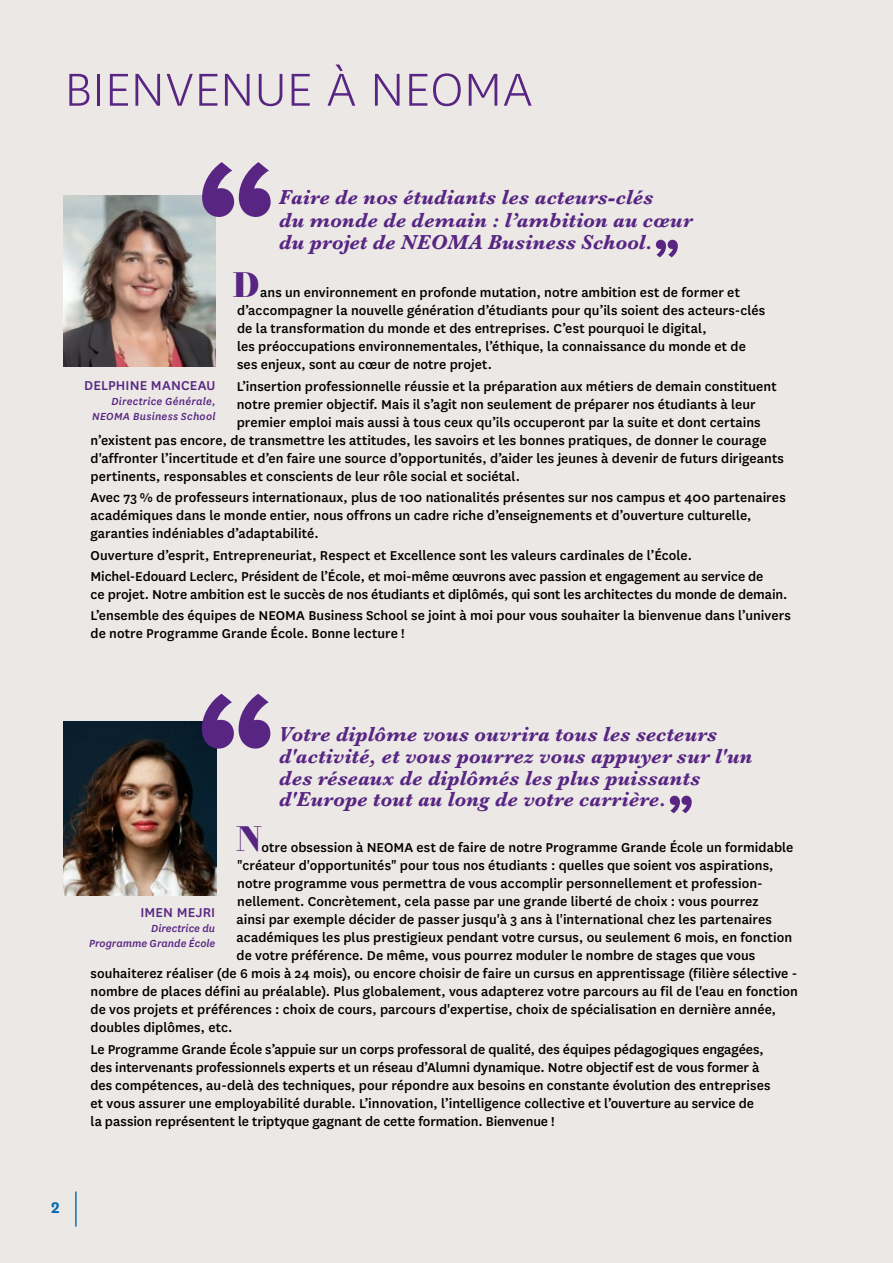
<style>
.page{position:relative;width:893px;height:1263px;background:#fff}
.page>*{position:absolute;margin:0;border:0;box-sizing:border-box;transform-origin:0 0}
.t1{font:300 54px "National";letter-spacing:.015em;color:#582583}
.t2{font:33px "Bodoni 11 Fatface";color:#582583}
.t3{font:italic 700 21px/21.8px "Baskerville";letter-spacing:.005em;color:#582583}
.t4{font:600 18px "National";color:#0069b4}
.t5{font:500 15px/18px "National";letter-spacing:.005em;color:#000}
.t6{font:500 15px "National";letter-spacing:.01em;color:#582583}
.t7{font:italic 500 12px/15px "National";letter-spacing:.015em;color:#582583;text-align:right}
</style>
<div class="page">
<img style="left:892px;top:0;width:1px;height:451px">
<div style="left:0;top:0;width:892px;height:1263px;background:#ebe8e5"></div>
<hr style="left:75px;top:1191px;width:2px;height:36px;background:#0069b4">
<svg style="left:670px;top:796px;width:22px;height:17px"></svg>
<svg style="left:656px;top:240px;width:22px;height:17px"></svg>
<img style="left:64px;top:196px;width:152px;height:171px">
<svg style="left:202px;top:162px;width:69px;height:55px"></svg>
<img style="left:64px;top:721px;width:152px;height:174px">
<svg style="left:202px;top:694px;width:68px;height:55px"></svg>
<h1 class="t1" style="left:65px;top:56px;width:469px">BIENVENUE À NEOMA</h1>
<h3 class="t3" style="left:279px;top:186px;width:415px;line-height:22.5px">Faire de nos étudiants les acteurs-clés<br>du monde de demain : l’ambition au cœur du projet de NEOMA Business School.</h3>
<h2 class="t2" style="left:233px;top:264px;width:28px">D</h2>
<p class="t5" style="left:237px;top:283px;width:530px;text-indent:23px">ans un environnement en profonde mutation, notre ambition est de former et d’accompagner la nouvelle génération d’étudiants pour qu’ils soient des acteurs-clés de la transformation du monde et des entreprises. C’est pourquoi le digital,<br>les préoccupations environnementales, l’éthique, la connaissance du monde et de ses enjeux, sont au cœur de notre projet.</p>
<p class="t5" style="left:237px;top:376px;width:541px">L’insertion professionnelle réussie et la préparation aux métiers de demain constituent</p>
<p class="t5" style="left:237px;top:394px;width:520px">notre premier objectif. Mais il s’agit non seulement de préparer nos étudiants à leur</p>
<p class="t5" style="left:237px;top:412px;width:525px">premier emploi mais aussi à tous ceux qu’ils occuperont par la suite et dont certains</p>
<p class="t5" style="left:91px;top:430px;width:677px">n’existent pas encore, de transmettre les attitudes, les savoirs et les bonnes pratiques, de donner le courage</p>
<p class="t5" style="left:91px;top:448px;width:695px">d'affronter l’incertitude et d’en faire une source d’opportunités, d’aider les jeunes à devenir de futurs dirigeants</p>
<p class="t5" style="left:91px;top:466px;width:431px">pertinents, responsables et conscients de leur rôle social et sociétal.</p>
<p class="t5" style="left:91px;top:488px;width:697px">Avec 73 % de professeurs internationaux, plus de 100 nationalités présentes sur nos campus et 400 partenaires académiques dans le monde entier, nous offrons un cadre riche d’enseignements et d’ouverture culturelle, garanties indéniables d’adaptabilité.</p>
<p class="t5" style="left:91px;top:543px;width:674px;line-height:21.5px">Ouverture d’esprit, Entrepreneuriat, Respect et Excellence sont les valeurs cardinales de l’École.<br>Michel-Edouard Leclerc, Président de l’École, et moi-même œuvrons avec passion et engagement au service de</p>
<p class="t5" style="left:91px;top:583px;width:702px;line-height:21.5px">ce projet. Notre ambition est le succès de nos étudiants et diplômés, qui sont les architectes du monde de demain.<br>L’ensemble des équipes de NEOMA Business School se joint à moi pour vous souhaiter la bienvenue dans l’univers</p>
<p class="t5" style="left:91px;top:624px;width:316px">de notre Programme Grande École. Bonne lecture !</p>
<p class="t6" style="left:84px;top:375px;width:133px">DELPHINE MANCEAU</p>
<p class="t7" style="left:92px;top:393px;width:125px">Directrice Générale,<br>NEOMA Business School</p>
<p class="t4" style="left:51px;top:1195px;width:10px">2</p>
<h3 class="t3" style="left:279px;top:723px;width:475px">Votre diplôme vous ouvrira tous les secteurs d'activité, et vous pourrez vous appuyer sur l'un des réseaux de diplômés les plus puissants d'Europe tout au long de votre carrière.</h3>
<h2 class="t2" style="left:236px;top:817px;width:27px">N</h2>
<p class="t5" style="left:262px;top:837px;width:533px">otre obsession à NEOMA est de faire de notre Programme Grande École un formidable</p>
<p class="t5" style="left:237px;top:855px;width:538px">"créateur d'opportunités" pour tous nos étudiants : quelles que soient vos aspirations,</p>
<p class="t5" style="left:237px;top:873px;width:527px">notre programme vous permettra de vous accomplir personnellement et profession-</p>
<p class="t5" style="left:237px;top:891px;width:523px">nellement. Concrètement, cela passe par une grande liberté de choix : vous pourrez</p>
<p class="t5" style="left:237px;top:909px;width:537px">ainsi par exemple décider de passer jusqu'à 3 ans à l'international chez les partenaires</p>
<p class="t5" style="left:237px;top:927px;width:557px">académiques les plus prestigieux pendant votre cursus, ou seulement 6 mois, en fonction</p>
<p class="t5" style="left:237px;top:945px;width:520px">de votre préférence. De même, vous pourrez moduler le nombre de stages que vous</p>
<p class="t5" style="left:91px;top:963px;width:708px">souhaiterez réaliser (de 6 mois à 24 mois), ou encore choisir de faire un cursus en apprentissage (filière sélective -</p>
<p class="t5" style="left:91px;top:981px;width:709px">nombre de places défini au préalable). Plus globalement, vous adapterez votre parcours au fil de l'eau en fonction</p>
<p class="t5" style="left:91px;top:999px;width:687px">de vos projets et préférences : choix de cours, parcours d'expertise, choix de spécialisation en dernière année,</p>
<p class="t5" style="left:91px;top:1017px;width:143px">doubles diplômes, etc.</p>
<p class="t5" style="left:91px;top:1040px;width:681px">Le Programme Grande École s’appuie sur un corps professoral de qualité, des équipes pédagogiques engagées, des intervenants professionnels experts et un réseau d’Alumni dynamique. Notre objectif est de vous former à des compétences, au-delà des techniques, pour répondre aux besoins en constante évolution des entreprises et vous assurer une employabilité durable. L’innovation, l’intelligence collective et l’ouverture au service de<br>la passion représentent le triptyque gagnant de cette formation. Bienvenue !</p>
<p class="t6" style="left:140px;top:902px;width:76px">IMEN MEJRI</p>
<p class="t7" style="left:89px;top:920px;width:128px">Directrice du<br>Programme Grande École</p>
</div>
